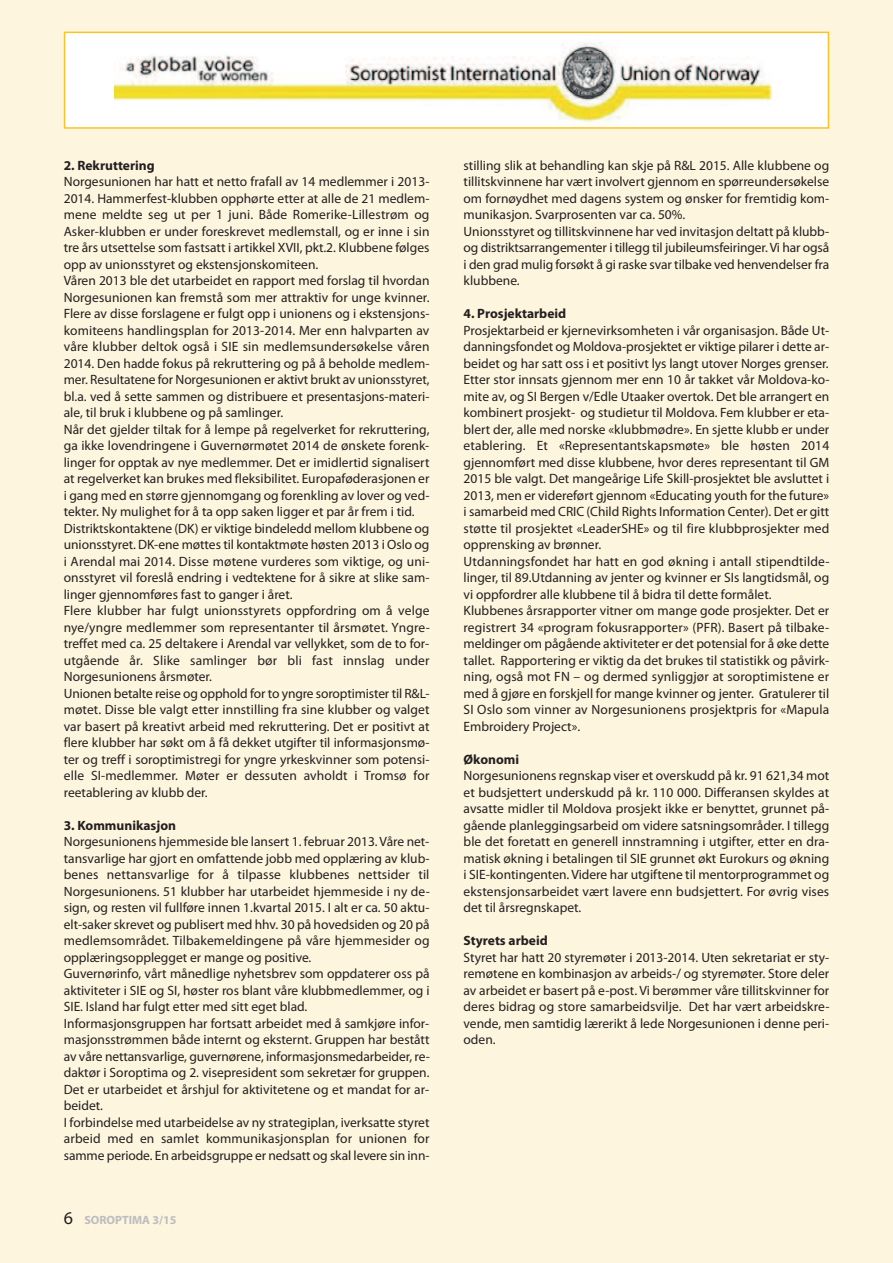
<style>
.page{position:relative;width:893px;height:1263px;background:#fdf5dd}
.page>*{position:absolute;margin:0;border:0;box-sizing:border-box;transform-origin:0 0}
.t1{font:13.5px/16.5px "Myriad Pro";color:#231f20}
.t2{font:700 13.5px "Myriad Pro";color:#231f20}
.t3{font:700 12px "Myriad Pro";color:#bcbdc0}
.s1{font-weight:400;font-size:18px;color:#231f20}
</style>
<div class="page">
<div style="left:65px;top:33px;width:763px;height:94px;background:#fff"></div>
<img style="left:115px;top:42px;width:663px;height:84px">
<div style="left:64px;top:32px;width:765px;height:97px;border:2px solid #f7c529"></div>
<p class="t2" style="left:64px;top:160px;width:92px">2. Rekruttering</p>
<p class="t1" style="left:64px;top:174px;width:368px">Norgesunionen har hatt et netto frafall av 14 medlemmer i 2013- 2014. Hammerfest-klubben opphørte etter at alle de 21 medlem&shy;mene meldte seg ut per 1 juni. Både Romerike-Lillestrøm og Asker-klubben er under foreskrevet medlemstall, og er inne i sin tre års utsettelse som fastsatt i artikkel XVII, pkt.2. Klubbene følges opp av unionsstyret og ekstensjonskomiteen.<br>Våren 2013 ble det utarbeidet en rapport med forslag til hvordan Norgesunionen kan fremstå som mer attraktiv for unge kvinner.<br>Flere av disse forslagene er fulgt opp i unionens og i ekstensjons&shy;komiteens handlingsplan for 2013-2014. Mer enn halvparten av våre klubber deltok også i SIE sin medlemsundersøkelse våren 2014. Den hadde fokus på rekruttering og på å beholde medlem&shy;mer. Resultatene for Norgesunionen er aktivt brukt av unionsstyret, bl.a. ved å sette sammen og distribuere et presentasjons-materi&shy;ale, til bruk i klubbene og på samlinger.<br>Når det gjelder tiltak for å lempe på regelverket for rekruttering, ga ikke lovendringene i Guvernørmøtet 2014 de ønskete forenk&shy;linger for opptak av nye medlemmer. Det er imidlertid signalisert at regelverket kan brukes med fleksibilitet. Europaføderasjonen er i gang med en større gjennomgang og forenkling av lover og ved&shy;tekter. Ny mulighet for å ta opp saken ligger et par år frem i tid.<br>Distriktskontaktene (DK) er viktige bindeledd mellom klubbene og unionsstyret. DK-ene møttes til kontaktmøte høsten 2013 i Oslo og i Arendal mai 2014. Disse møtene vurderes som viktige, og uni&shy;onsstyret vil foreslå endring i vedtektene for å sikre at slike sam&shy;linger gjennomføres fast to ganger i året.<br>Flere klubber har fulgt unionsstyrets oppfordring om å velge nye/yngre medlemmer som representanter til årsmøtet. Yngre&shy;treffet med ca. 25 deltakere i Arendal var vellykket, som de to for&shy;utgående år. Slike samlinger bør bli fast innslag under Norgesunionens årsmøter.<br>Unionen betalte reise og opphold for to yngre soroptimister til R&amp;L&shy;møtet. Disse ble valgt etter innstilling fra sine klubber og valget var basert på kreativt arbeid med rekruttering. Det er positivt at flere klubber har søkt om å få dekket utgifter til informasjonsmø&shy;ter og treff i soroptimistregi for yngre yrkeskvinner som potensi&shy;elle SI-medlemmer. Møter er dessuten avholdt i Tromsø for reetablering av klubb der.</p>
<p class="t2" style="left:64px;top:820px;width:114px">3. Kommunikasjon</p>
<p class="t1" style="left:64px;top:834px;width:368px">Norgesunionens hjemmeside ble lansert 1. februar 2013. Våre net&shy;tansvarlige har gjort en omfattende jobb med opplæring av klub&shy;benes nettansvarlige for å tilpasse klubbenes nettsider til Norgesunionens. 51 klubber har utarbeidet hjemmeside i ny de&shy;sign, og resten vil fullføre innen 1.kvartal 2015. I alt er ca. 50 aktu&shy;elt-saker skrevet og publisert med hhv. 30 på hovedsiden og 20 på medlemsområdet. Tilbakemeldingene på våre hjemmesider og opplæringsopplegget er mange og positive.<br>Guvernørinfo, vårt månedlige nyhetsbrev som oppdaterer oss på aktiviteter i SIE og SI, høster ros blant våre klubbmedlemmer, og i SIE. Island har fulgt etter med sitt eget blad.<br>Informasjonsgruppen har fortsatt arbeidet med å samkjøre infor&shy;masjonsstrømmen både internt og eksternt. Gruppen har bestått av våre nettansvarlige, guvernørene, informasjonsmedarbeider, re&shy;daktør i Soroptima og 2. visepresident som sekretær for gruppen.<br>Det er utarbeidet et årshjul for aktivitetene og et mandat for ar&shy;beidet.<br>I forbindelse med utarbeidelse av ny strategiplan, iverksatte styret arbeid med en samlet kommunikasjonsplan for unionen for samme periode. En arbeidsgruppe er nedsatt og skal levere sin inn-</p>
<p class="t3" style="left:64px;top:1216px;width:114px"><span class="s1">6</span> SoRoptiMA 3/15</p>
<p class="t1" style="left:464px;top:158px;width:367px">stilling slik at behandling kan skje på R&amp;L 2015. Alle klubbene og tillitskvinnene har vært involvert gjennom en spørreundersøkelse om fornøydhet med dagens system og ønsker for fremtidig kom&shy;munikasjon. Svarprosenten var ca. 50%.<br>Unionsstyret og tillitskvinnene har ved invitasjon deltatt på klubb&shy;og distriktsarrangementer i tillegg til jubileumsfeiringer.Vi har også i den grad mulig forsøkt å gi raske svar tilbake ved henvendelser fra klubbene.</p>
<p class="t2" style="left:464px;top:309px;width:104px">4. prosjektarbeid</p>
<p class="t1" style="left:464px;top:323px;width:368px">Prosjektarbeid er kjernevirksomheten i vår organisasjon. Både Ut&shy;danningsfondet og Moldova-prosjektet er viktige pilarer i dette ar&shy;beidet og har satt oss i et positivt lys langt utover Norges grenser.<br>Etter stor innsats gjennom mer enn 10 år takket vår Moldova-ko&shy;mite av, og SI Bergen v/Edle Utaaker overtok. Det ble arrangert en kombinert prosjekt- og studietur til Moldova. Fem klubber er eta&shy;blert der, alle med norske «klubbmødre». En sjette klubb er under etablering. Et «Representantskapsmøte» ble høsten 2014 gjennomført med disse klubbene, hvor deres representant til GM 2015 ble valgt. Det mangeårige Life Skill-prosjektet ble avsluttet i 2013, men er videreført gjennom «Educating youth for the future» i samarbeid med CRIC (Child Rights Information Center). Det er gitt støtte til prosjektet «LeaderSHE» og til fire klubbprosjekter med opprensking av brønner.<br>Utdanningsfondet har hatt en god økning i antall stipendtilde&shy;linger, til 89.Utdanning av jenter og kvinner er SIs langtidsmål, og vi oppfordrer alle klubbene til å bidra til dette formålet.<br>Klubbenes årsrapporter vitner om mange gode prosjekter. Det er registrert 34 «program fokusrapporter» (PFR). Basert på tilbake&shy;meldinger om pågående aktiviteter er det potensial for å øke dette tallet. Rapportering er viktig da det brukes til statistikk og påvirk&shy;ning, også mot FN – og dermed synliggjør at soroptimistene er med å gjøre en forskjell for mange kvinner og jenter. Gratulerer til SI Oslo som vinner av Norgesunionens prosjektpris for «Mapula Embroidery Project».</p>
<p class="t2" style="left:464px;top:754px;width:57px">Økonomi</p>
<p class="t1" style="left:464px;top:768px;width:367px;text-align:justify">Norgesunionens regnskap viser et overskudd på kr. 91 621,34 mot et budsjettert underskudd på kr. 110 000. Differansen skyldes at avsatte midler til Moldova prosjekt ikke er benyttet, grunnet på&shy;gående planleggingsarbeid om videre satsningsområder. I tillegg ble det foretatt en generell innstramning i utgifter, etter en dra&shy;matisk økning i betalingen til SIE grunnet økt Eurokurs og økning i SIE-kontingenten. Videre har utgiftene til mentorprogrammet og ekstensjonsarbeidet vært lavere enn budsjettert. For øvrig vises det til årsregnskapet.</p>
<p class="t2" style="left:464px;top:936px;width:86px">Styrets arbeid</p>
<p class="t1" style="left:464px;top:950px;width:368px;text-align:justify">Styret har hatt 20 styremøter i 2013-2014. Uten sekretariat er sty&shy;remøtene en kombinasjon av arbeids-/ og styremøter. Store deler av arbeidet er basert på e-post. Vi berømmer våre tillitskvinner for deres bidrag og store samarbeidsvilje. Det har vært arbeidskre&shy;vende, men samtidig lærerikt å lede Norgesunionen i denne peri&shy;oden.</p>
</div>
